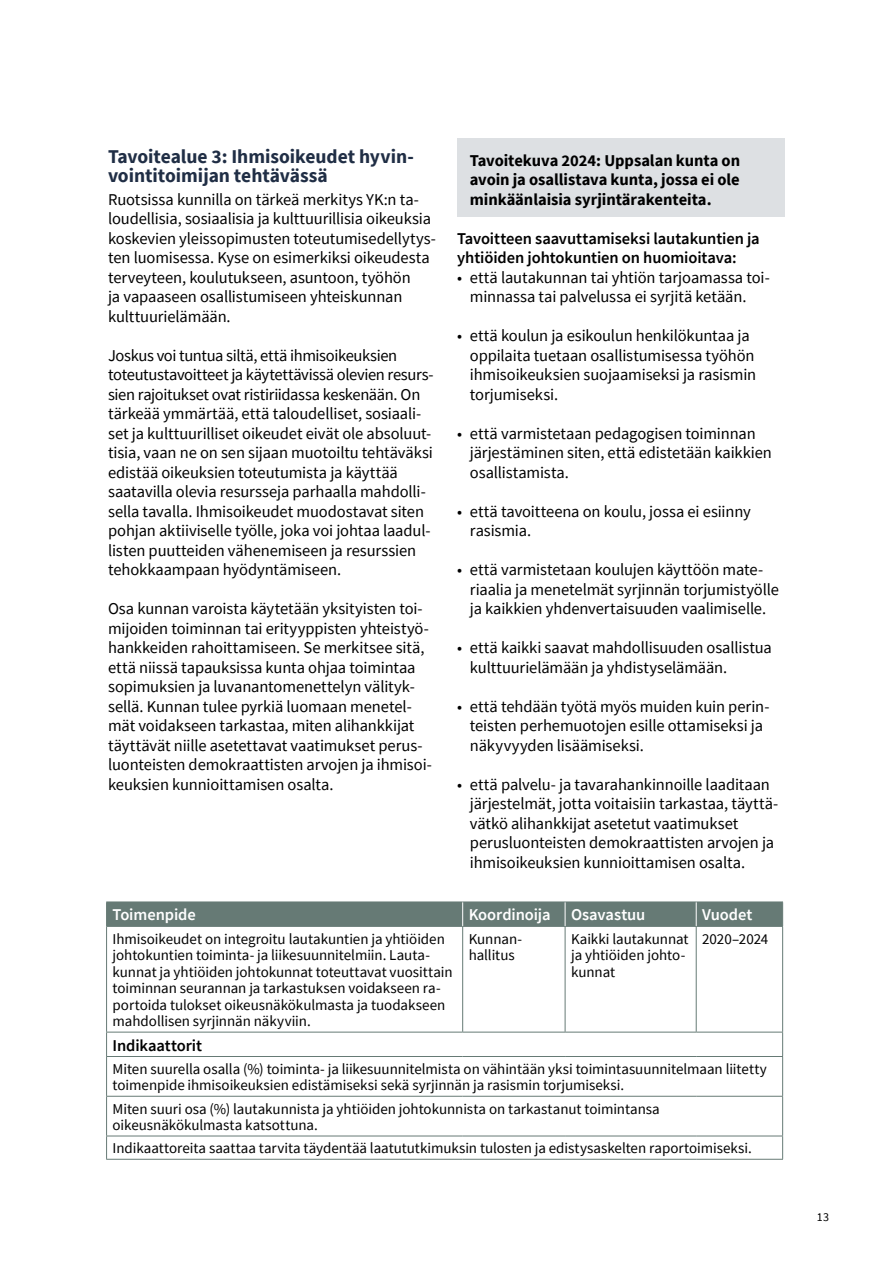
<style>
.page{position:relative;width:893px;height:1263px;background:#fff}
.page>*{position:absolute;margin:0;border:0;box-sizing:border-box;transform-origin:0 0}
.t1{font:700 19.5px/19.5px "Source Sans Pro";letter-spacing:-.005em;color:#202e45}
.Brödtext_11_13{font:16.5px/19.5px "Source Sans Pro";letter-spacing:-.01em;color:#000}
.Punktlista{font:16.5px/19.5px "Source Sans Pro";letter-spacing:-.01em;color:#000}
.t2{font:700 16.5px/19.5px "Source Sans Pro";letter-spacing:-.005em;color:#000;text-align:justify}
.Tabellrubrik{font:600 16.5px/19.5px "Source Sans Pro";letter-spacing:-.005em;color:#000}
.Tabellrubrik-2{font:600 16.5px "Source Sans Pro";letter-spacing:-.005em;color:#fff}
.Tabellbröd{font:15px/16.5px "Source Sans Pro";letter-spacing:-.005em;color:#000}
.t3{font:12px "Source Sans Pro";color:#000}
</style>
<div class="page">
<div style="left:457px;top:138px;width:328px;height:78px;background:#dde0e3"></div>
<hr style="left:106px;top:927px;width:1px;height:105px;background:#667a75">
<hr style="left:782px;top:927px;width:1px;height:105px;background:#667a75">
<hr style="left:106px;top:1032px;width:357px;height:1px;background:#667a75">
<svg style="left:106px;top:1032px;width:1px;height:24px"></svg>
<hr style="left:463px;top:1032px;width:102px;height:1px;background:#667a75">
<hr style="left:565px;top:1032px;width:131px;height:1px;background:#667a75">
<hr style="left:696px;top:1032px;width:87px;height:1px;background:#667a75">
<svg style="left:782px;top:1032px;width:1px;height:24px"></svg>
<hr style="left:106px;top:1056px;width:357px;height:1px;background:#667a75">
<hr style="left:106px;top:1057px;width:1px;height:39px;background:#667a75">
<hr style="left:463px;top:1056px;width:102px;height:1px;background:#667a75">
<hr style="left:565px;top:1056px;width:131px;height:1px;background:#667a75">
<hr style="left:696px;top:1056px;width:87px;height:1px;background:#667a75">
<hr style="left:782px;top:1057px;width:1px;height:39px;background:#667a75">
<hr style="left:106px;top:1096px;width:357px;height:1px;background:#667a75">
<hr style="left:106px;top:1096px;width:1px;height:39px;background:#667a75">
<hr style="left:463px;top:1096px;width:102px;height:1px;background:#667a75">
<hr style="left:565px;top:1096px;width:131px;height:1px;background:#667a75">
<hr style="left:696px;top:1096px;width:87px;height:1px;background:#667a75">
<hr style="left:782px;top:1096px;width:1px;height:39px;background:#667a75">
<hr style="left:106px;top:1135px;width:357px;height:1px;background:#667a75">
<svg style="left:106px;top:1136px;width:1px;height:23px"></svg>
<hr style="left:463px;top:1135px;width:102px;height:1px;background:#667a75">
<hr style="left:565px;top:1135px;width:131px;height:1px;background:#667a75">
<hr style="left:696px;top:1135px;width:87px;height:1px;background:#667a75">
<svg style="left:782px;top:1136px;width:1px;height:23px"></svg>
<hr style="left:106px;top:1159px;width:357px;height:1px;background:#667a75">
<hr style="left:463px;top:1159px;width:102px;height:1px;background:#667a75">
<hr style="left:565px;top:1159px;width:131px;height:1px;background:#667a75">
<hr style="left:696px;top:1159px;width:87px;height:1px;background:#667a75">
<hr style="left:462px;top:927px;width:1px;height:105px;background:#667a75">
<hr style="left:565px;top:927px;width:1px;height:105px;background:#667a75">
<hr style="left:696px;top:927px;width:1px;height:105px;background:#667a75">
<hr style="left:106px;top:901px;width:357px;height:1px;background:#667a75">
<hr style="left:463px;top:901px;width:102px;height:1px;background:#667a75">
<hr style="left:565px;top:901px;width:131px;height:1px;background:#667a75">
<hr style="left:696px;top:901px;width:87px;height:1px;background:#667a75">
<hr style="left:106px;top:926px;width:357px;height:1px;background:#667a75">
<hr style="left:463px;top:926px;width:102px;height:1px;background:#667a75">
<hr style="left:565px;top:926px;width:131px;height:1px;background:#667a75">
<hr style="left:696px;top:926px;width:87px;height:1px;background:#667a75">
<div style="left:106px;top:902px;width:677px;height:24px;background:#667a75"></div>
<h2 class="t1" style="left:108px;top:146px;width:307px">Tavoitealue 3: Ihmisoikeudet hyvin&shy;vointitoimijan tehtävässä</h2>
<p class="Brödtext_11_13" style="left:108px;top:189px;width:329px">Ruotsissa kunnilla on tärkeä merkitys YK:n ta&shy;loudellisia, sosiaalisia ja kulttuurillisia oikeuksia koskevien yleissopimusten toteutumisedellytys&shy;ten luomisessa. Kyse on esimerkiksi oikeudesta terveyteen, koulutukseen, asuntoon, työhön<br>ja vapaaseen osallistumiseen yhteiskunnan kulttuurielämään.</p>
<p class="Brödtext_11_13" style="left:108px;top:345px;width:327px">Joskus voi tuntua siltä, että ihmisoikeuksien toteutustavoitteet ja käytettävissä olevien resurs&shy;sien rajoitukset ovat ristiriidassa keskenään. On tärkeää ymmärtää, että taloudelliset, sosiaali&shy;set ja kulttuurilliset oikeudet eivät ole absoluut&shy;tisia, vaan ne on sen sijaan muotoiltu tehtäväksi edistää oikeuksien toteutumista ja käyttää saatavilla olevia resursseja parhaalla mahdolli&shy;sella tavalla. Ihmisoikeudet muodostavat siten pohjan aktiiviselle työlle, joka voi johtaa laadul&shy;listen puutteiden vähenemiseen ja resurssien tehokkaampaan hyödyntämiseen.</p>
<p class="Brödtext_11_13" style="left:108px;top:599px;width:325px">Osa kunnan varoista käytetään yksityisten toi&shy;mijoiden toiminnan tai erityyppisten yhteistyö&shy;hankkeiden rahoittamiseen. Se merkitsee sitä, että niissä tapauksissa kunta ohjaa toimintaa sopimuksien ja luvanantomenettelyn välityk&shy;sellä. Kunnan tulee pyrkiä luomaan menetel&shy;mät voidakseen tarkastaa, miten alihankkijat täyttävät niille asetettavat vaatimukset perus&shy;luonteisten demokraattisten arvojen ja ihmisoi&shy;keuksien kunnioittamisen osalta.</p>
<h3 class="t2" style="left:470px;top:150px;width:272px">Tavoitekuva 2024: Uppsalan kunta on avoin ja osallistava kunta, jossa ei ole minkäänlaisia syrjintärakenteita.</h3>
<h4 class="Tabellrubrik" style="left:457px;top:228px;width:304px">Tavoitteen saavuttamiseksi lautakuntien ja yhtiöiden johtokuntien on huomioitava:</h4>
<p class="Punktlista" style="left:470px;top:267px;width:301px;text-indent:-13px">• että lautakunnan tai yhtiön tarjoamassa toi&shy;minnassa tai palvelussa ei syrjitä ketään.</p>
<p class="Punktlista" style="left:470px;top:326px;width:288px;text-indent:-13px">• että koulun ja esikoulun henkilökuntaa ja oppilaita tuetaan osallistumisessa työhön ihmisoikeuksien suojaamiseksi ja rasismin torjumiseksi.</p>
<p class="Punktlista" style="left:470px;top:423px;width:304px;text-indent:-13px">• että varmistetaan pedagogisen toiminnan järjestäminen siten, että edistetään kaikkien osallistamista.</p>
<p class="Punktlista" style="left:470px;top:501px;width:282px;text-indent:-13px">• että tavoitteena on koulu, jossa ei esiinny rasismia.</p>
<p class="Punktlista" style="left:470px;top:560px;width:311px;text-indent:-13px">• että varmistetaan koulujen käyttöön mate&shy;riaalia ja menetelmät syrjinnän torjumistyölle ja kaikkien yhdenvertaisuuden vaalimiselle.</p>
<p class="Punktlista" style="left:470px;top:638px;width:304px;text-indent:-13px">• että kaikki saavat mahdollisuuden osallistua kulttuurielämään ja yhdistyselämään.</p>
<p class="Punktlista" style="left:470px;top:696px;width:301px;text-indent:-13px">• että tehdään työtä myös muiden kuin perin&shy;teisten perhemuotojen esille ottamiseksi ja näkyvyyden lisäämiseksi.</p>
<p class="Punktlista" style="left:470px;top:774px;width:310px;text-indent:-13px">• että palvelu- ja tavarahankinnoille laaditaan järjestelmät, jotta voitaisiin tarkastaa, täyttä&shy;vätkö alihankkijat asetetut vaatimukset perusluonteisten demokraattisten arvojen ja ihmisoikeuksien kunnioittamisen osalta.</p>
<p class="Tabellrubrik-2" style="left:113px;top:904px;width:85px">Toimenpide</p>
<p class="Tabellrubrik-2" style="left:469px;top:904px;width:83px">Koordinoija</p>
<p class="Tabellrubrik-2" style="left:571px;top:904px;width:76px">Osavastuu</p>
<p class="Tabellrubrik-2" style="left:702px;top:904px;width:52px">Vuodet</p>
<p class="Tabellbröd" style="left:113px;top:930px;width:341px">Ihmisoikeudet on integroitu lautakuntien ja yhtiöiden johtokuntien toiminta- ja liikesuunnitelmiin. Lauta&shy;kunnat ja yhtiöiden johtokunnat toteuttavat vuosittain toiminnan seurannan ja tarkastuksen voidakseen ra&shy;portoida tulokset oikeusnäkökulmasta ja tuodakseen mahdollisen syrjinnän näkyviin.</p>
<p class="Tabellbröd" style="left:469px;top:930px;width:54px">Kunnan&shy;hallitus</p>
<p class="Tabellbröd" style="left:571px;top:930px;width:119px">Kaikki lautakunnat ja yhtiöiden johto&shy;kunnat</p>
<p class="Tabellbröd" style="left:702px;top:930px;width:68px">2020–2024</p>
<p class="Tabellrubrik" style="left:113px;top:1035px;width:91px">Indikaattorit</p>
<p class="Tabellbröd" style="left:113px;top:1060px;width:656px">Miten suurella osalla (%) toiminta- ja liikesuunnitelmista on vähintään yksi toimintasuunnitelmaan liitetty toimenpide ihmisoikeuksien edistämiseksi sekä syrjinnän ja rasismin torjumiseksi.</p>
<p class="Tabellbröd" style="left:113px;top:1100px;width:549px">Miten suuri osa (%) lautakunnista ja yhtiöiden johtokunnista on tarkastanut toimintansa oikeusnäkökulmasta katsottuna.</p>
<p class="Tabellbröd" style="left:113px;top:1140px;width:641px">Indikaattoreita saattaa tarvita täydentää laatututkimuksin tulosten ja edistysaskelten raportoimiseksi.</p>
<p class="t3" style="left:817px;top:1209px;width:14px">13</p>
</div>
